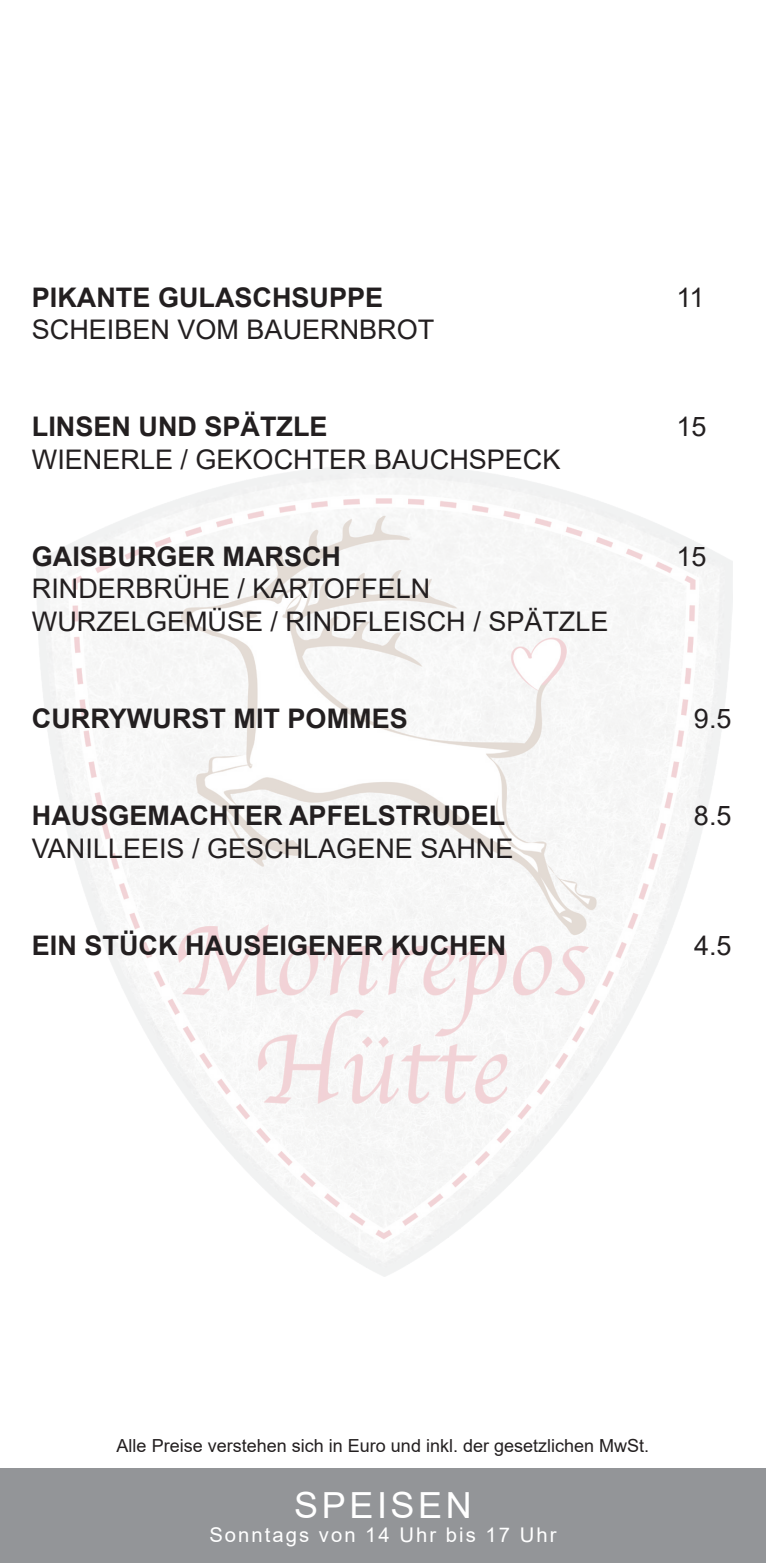
<style>
.page{position:relative;width:766px;height:1563px;background:#fff}
.page>*{position:absolute;margin:0;border:0;box-sizing:border-box;transform-origin:0 0}
.t1{font:36px "Arial";letter-spacing:.1em;color:#fff}
.t2{font:27px/32.4px "Arial";color:#231f20}
.t3{font:700 27px "Arial";color:#231f20}
.t4{font:20.25px "Arial";letter-spacing:.1em;color:#fff}
.t5{font:18px "Arial";color:#231f20}
</style>
<div class="page">
<img style="left:37px;top:465px;width:695px;height:811px">
<div style="left:0;top:1469px;width:765px;height:94px;background:#939598"></div>
<p class="t3" style="left:32px;top:278px;width:353px">PIKANTE GULASCHSUPPE</p>
<p class="t2" style="left:676px;top:281px;width:30px">11</p>
<p class="t2" style="left:32px;top:313px;width:404px">SCHEIBEN VOM BAUERNBROT</p>
<p class="t3" style="left:32px;top:408px;width:297px">LINSEN UND SPÄTZLE</p>
<p class="t2" style="left:676px;top:410px;width:32px">15</p>
<p class="t2" style="left:32px;top:443px;width:530px">WIENERLE / GEKOCHTER BAUCHSPECK</p>
<p class="t3" style="left:32px;top:537px;width:310px">GAISBURGER MARSCH</p>
<p class="t2" style="left:676px;top:540px;width:32px">15</p>
<p class="t2" style="left:32px;top:572px;width:578px">RINDERBRÜHE / KARTOFFELN<br>WURZELGEMÜSE / RINDFLEISCH / SPÄTZLE</p>
<p class="t3" style="left:32px;top:699px;width:377px">CURRYWURST MIT POMMES</p>
<p class="t2" style="left:693px;top:702px;width:39px">9.5</p>
<p class="t3" style="left:32px;top:797px;width:474px">HAUSGEMACHTER APFELSTRUDEL</p>
<p class="t2" style="left:693px;top:799px;width:39px">8.5</p>
<p class="t2" style="left:32px;top:832px;width:483px">VANILLEEIS / GESCHLAGENE SAHNE</p>
<p class="t3" style="left:32px;top:926px;width:476px">EIN STÜCK HAUSEIGENER KUCHEN</p>
<p class="t2" style="left:693px;top:929px;width:39px">4.5</p>
<p class="t5" style="left:117px;top:1433px;width:534px">Alle Preise verstehen sich in Euro und inkl. der gesetzlichen MwSt.</p>
<h1 class="t1" style="left:294px;top:1480px;width:179px">SPEISEN</h1>
<p class="t4" style="left:209px;top:1521px;width:348px">Sonntags von 14 Uhr bis 17 Uhr</p>
</div>
